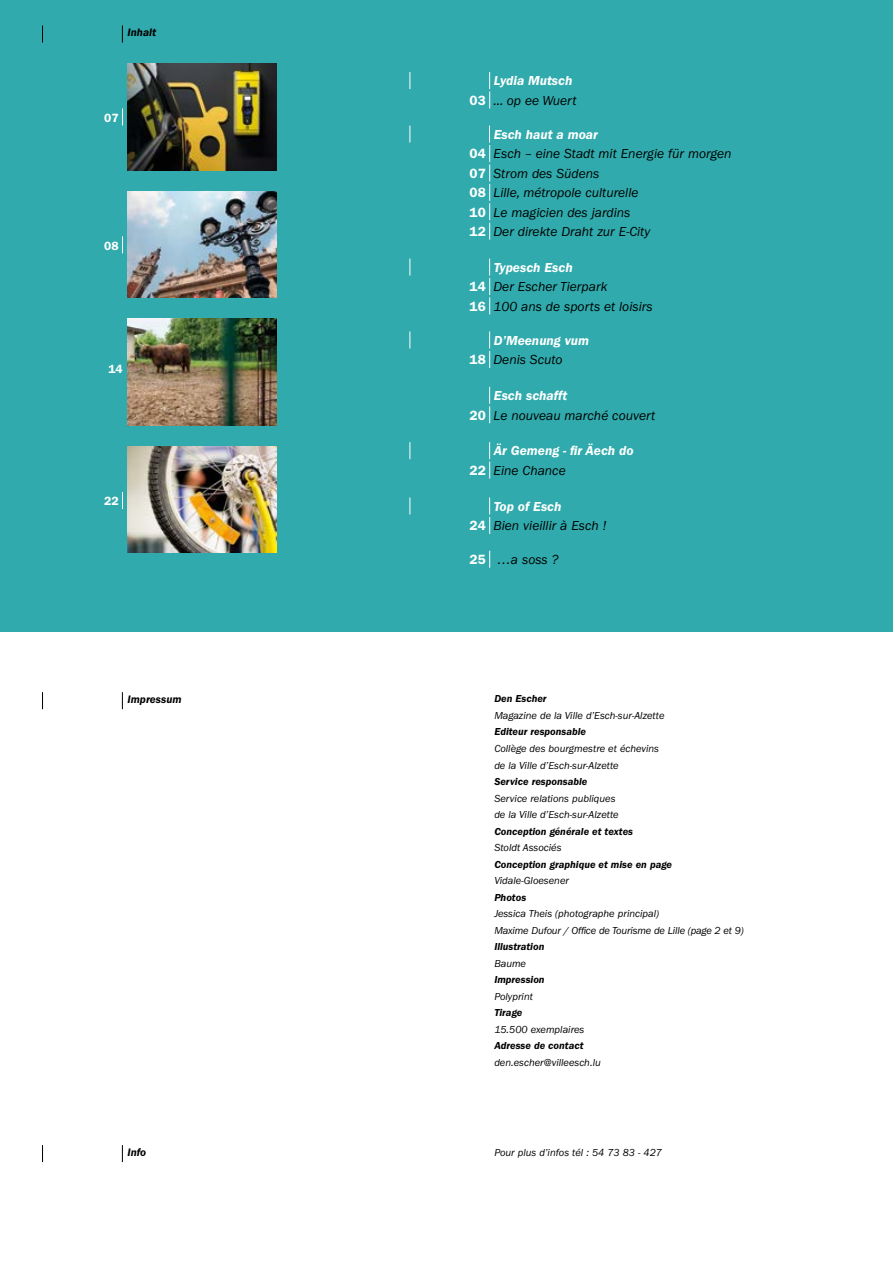
<style>
.page{position:relative;width:893px;height:1263px;background:#fff}
.page>*{position:absolute;margin:0;border:0;box-sizing:border-box;transform-origin:0 0}
.LEGENDE{font:italic 13.5px "ITC Franklin Gothic Std";color:#000}
.TITRE_INDEX{font:italic 600 13.5px "ITC Franklin Gothic Std";color:#fff}
.LEGENDE-2{font:600 12px "ITC Franklin Gothic Std";color:#fff}
.t1{font:italic 600 11.25px "ITC Franklin Gothic Std";color:#000}
.IMPRESSUM{font:italic 10.5px "ITC Franklin Gothic Std";color:#000}
.IMPRESSUM-2{font:italic 600 10.5px "ITC Franklin Gothic Std";color:#000}
.TEXT_FR{font:italic 10.5px "ITC Franklin Gothic Std";color:#000}
.s1{font-weight:600;font-style:normal;color:#fff}
</style>
<div class="page">
<div style="left:0;top:0;width:893px;height:631px;background:#30aaac"></div>
<svg style="left:42px;top:1145px;width:1px;height:17px"></svg>
<svg style="left:122px;top:1145px;width:1px;height:17px"></svg>
<svg style="left:42px;top:692px;width:1px;height:17px"></svg>
<svg style="left:122px;top:692px;width:1px;height:17px"></svg>
<img style="left:128px;top:64px;width:148px;height:106px">
<img style="left:128px;top:191px;width:148px;height:107px">
<img style="left:128px;top:319px;width:148px;height:106px">
<img style="left:128px;top:446px;width:148px;height:107px">
<svg style="left:410px;top:72px;width:1px;height:17px"></svg>
<svg style="left:489px;top:72px;width:1px;height:36px"></svg>
<svg style="left:410px;top:126px;width:1px;height:17px"></svg>
<svg style="left:489px;top:126px;width:1px;height:114px"></svg>
<svg style="left:410px;top:259px;width:1px;height:17px"></svg>
<svg style="left:489px;top:259px;width:1px;height:55px"></svg>
<svg style="left:410px;top:331px;width:1px;height:17px"></svg>
<svg style="left:489px;top:331px;width:1px;height:37px"></svg>
<svg style="left:489px;top:387px;width:1px;height:36px"></svg>
<svg style="left:410px;top:442px;width:1px;height:17px"></svg>
<svg style="left:489px;top:442px;width:1px;height:37px"></svg>
<svg style="left:410px;top:497px;width:1px;height:17px"></svg>
<svg style="left:489px;top:497px;width:1px;height:37px"></svg>
<svg style="left:489px;top:551px;width:1px;height:17px"></svg>
<svg style="left:122px;top:108px;width:1px;height:17px"></svg>
<svg style="left:122px;top:236px;width:1px;height:17px"></svg>
<svg style="left:122px;top:492px;width:1px;height:17px"></svg>
<svg style="left:42px;top:26px;width:1px;height:17px"></svg>
<svg style="left:122px;top:26px;width:1px;height:17px"></svg>
<p class="t1" style="left:128px;top:26px;width:30px">Inhalt</p>
<p class="LEGENDE-2" style="left:104px;top:111px;width:16px">07</p>
<p class="LEGENDE-2" style="left:104px;top:238px;width:16px">08</p>
<p class="LEGENDE-2" style="left:108px;top:362px;width:16px">14</p>
<p class="LEGENDE-2" style="left:104px;top:494px;width:16px">22</p>
<p class="t1" style="left:128px;top:693px;width:55px">Impressum</p>
<p class="t1" style="left:128px;top:1146px;width:20px">Info</p>
<p class="TITRE_INDEX" style="left:494px;top:73px;width:80px">Lydia Mutsch</p>
<p class="LEGENDE" style="left:470px;top:93px;width:108px"><span class="s1">03</span> ... op ee Wuert</p>
<p class="TITRE_INDEX" style="left:494px;top:127px;width:106px">Esch haut a moar</p>
<p class="LEGENDE" style="left:470px;top:146px;width:263px"><span class="s1">04</span> Esch – eine Stadt mit Energie für morgen</p>
<p class="LEGENDE" style="left:470px;top:166px;width:131px"><span class="s1">07</span> Strom des Südens</p>
<p class="LEGENDE" style="left:470px;top:185px;width:170px"><span class="s1">08</span> Lille, métropole culturelle</p>
<p class="LEGENDE" style="left:470px;top:205px;width:162px"><span class="s1">10</span> Le magicien des jardins</p>
<p class="LEGENDE" style="left:470px;top:224px;width:182px"><span class="s1">12</span> Der direkte Draht zur E-City</p>
<p class="TITRE_INDEX" style="left:494px;top:260px;width:80px">Typesch Esch</p>
<p class="LEGENDE" style="left:470px;top:279px;width:139px"><span class="s1">14</span> Der Escher Tierpark</p>
<p class="LEGENDE" style="left:470px;top:299px;width:185px"><span class="s1">16</span> 100 ans de sports et loisirs</p>
<p class="TITRE_INDEX" style="left:494px;top:333px;width:97px">D’Meenung vum</p>
<p class="LEGENDE" style="left:470px;top:352px;width:94px"><span class="s1">18</span> Denis Scuto</p>
<p class="TITRE_INDEX" style="left:494px;top:388px;width:75px">Esch schafft</p>
<p class="LEGENDE" style="left:470px;top:407px;width:187px"><span class="s1">20</span> Le nouveau marché couvert</p>
<p class="TITRE_INDEX" style="left:494px;top:443px;width:141px">Är Gemeng - fir Äech do</p>
<p class="LEGENDE" style="left:470px;top:463px;width:98px"><span class="s1">22</span> Eine Chance</p>
<p class="TITRE_INDEX" style="left:494px;top:499px;width:69px">Top of Esch</p>
<p class="LEGENDE" style="left:470px;top:518px;width:138px"><span class="s1">24</span> Bien vieillir à Esch !</p>
<p class="LEGENDE" style="left:470px;top:552px;width:90px"><span class="s1">25</span> …a soss ?</p>
<p class="IMPRESSUM-2" style="left:494px;top:693px;width:54px">Den Escher</p>
<p class="IMPRESSUM" style="left:494px;top:710px;width:172px">Magazine de la Ville d’Esch-sur-Alzette</p>
<p class="IMPRESSUM-2" style="left:494px;top:726px;width:93px">Editeur responsable</p>
<p class="IMPRESSUM" style="left:494px;top:743px;width:166px">Collège des bourgmestre et échevins</p>
<p class="IMPRESSUM" style="left:494px;top:759px;width:126px">de la Ville d’Esch-sur-Alzette</p>
<p class="IMPRESSUM-2" style="left:494px;top:776px;width:94px">Service responsable</p>
<p class="IMPRESSUM" style="left:494px;top:792px;width:123px">Service relations publiques</p>
<p class="IMPRESSUM" style="left:494px;top:809px;width:126px">de la Ville d’Esch-sur-Alzette</p>
<p class="IMPRESSUM-2" style="left:494px;top:825px;width:140px">Conception générale et textes</p>
<p class="IMPRESSUM" style="left:494px;top:842px;width:69px">Stoldt Associés</p>
<p class="IMPRESSUM-2" style="left:494px;top:858px;width:179px">Conception graphique et mise en page</p>
<p class="IMPRESSUM" style="left:494px;top:875px;width:76px">Vidale-Gloesener</p>
<p class="IMPRESSUM-2" style="left:494px;top:891px;width:33px">Photos</p>
<p class="IMPRESSUM" style="left:494px;top:908px;width:166px">Jessica Theis (photographe principal)</p>
<p class="IMPRESSUM" style="left:494px;top:924px;width:251px">Maxime Dufour / Office de Tourisme de Lille (page 2 et 9)</p>
<p class="IMPRESSUM-2" style="left:494px;top:941px;width:52px">Illustration</p>
<p class="IMPRESSUM" style="left:494px;top:957px;width:33px">Baume</p>
<p class="IMPRESSUM-2" style="left:494px;top:974px;width:52px">Impression</p>
<p class="IMPRESSUM" style="left:494px;top:990px;width:40px">Polyprint</p>
<p class="IMPRESSUM-2" style="left:494px;top:1007px;width:29px">Tirage</p>
<p class="IMPRESSUM" style="left:494px;top:1023px;width:92px">15.500 exemplaires</p>
<p class="IMPRESSUM-2" style="left:494px;top:1040px;width:91px">Adresse de contact</p>
<p class="IMPRESSUM" style="left:494px;top:1056px;width:108px">den.escher@villeesch.lu</p>
<p class="TEXT_FR" style="left:494px;top:1147px;width:169px">Pour plus d’infos tél : 54 73 83 - 427</p>
</div>
